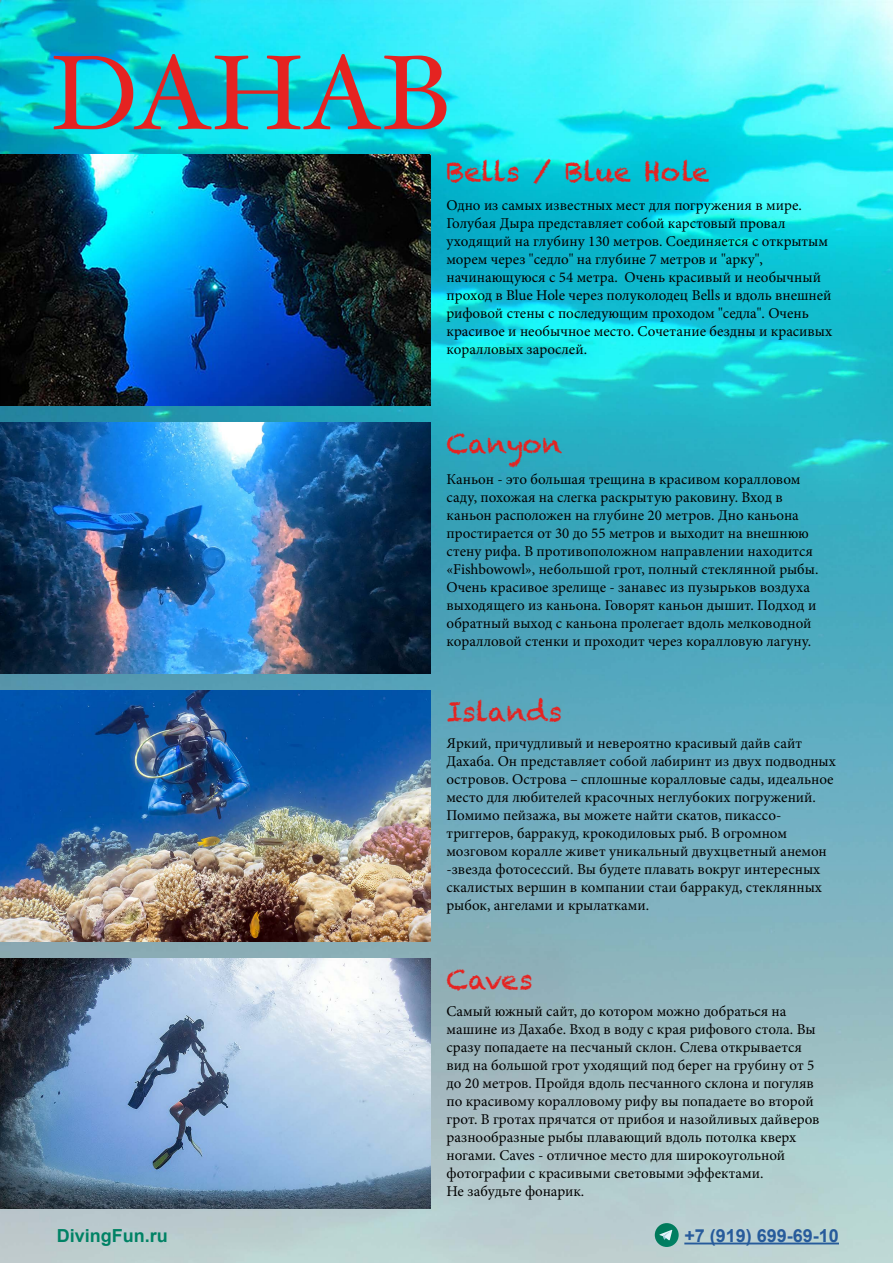
<style>
.page{position:relative;width:893px;height:1263px;background:#fff}
.page>*{position:absolute;margin:0;border:0;box-sizing:border-box;transform-origin:0 0}
.t1{font:27px "Chalkduster";color:#e52321}
.t2{font:700 18px "Arial";color:#275b9b}
.t3{font:700 18px "Arial";color:#008265}
.t4{font:15px/18px "Minion Pro";color:#000}
</style>
<div class="page">
<img style="left:0;top:0;width:893px;height:1263px">
<img style="left:0;top:155px;width:431px;height:250px">
<img style="left:0;top:959px;width:431px;height:250px">
<img style="left:0;top:691px;width:431px;height:250px">
<img style="left:0;top:423px;width:431px;height:250px">
<svg style="left:54px;top:54px;width:392px;height:75px;background:#519ca7"></svg>
<hr style="left:684px;top:1242px;width:155px;height:2px;background:#275b9b">
<svg style="left:655px;top:1223px;width:24px;height:24px"></svg>
<svg style="left:659px;top:1230px;width:13px;height:10px"></svg>
<h1 class="t1" style="left:446px;top:156px;width:264px">Bells / Blue Hole</h1>
<p class="t4" style="left:446px;top:196px;width:387px">Одно из самых известных мест для погружения в мире.<br>Голубая Дыра представляет собой карстовый провал уходящий на глубину 130 метров. Соединяется с открытым морем через "седло" на глубине 7 метров и "арку", начинающуюся с 54 метра. Очень красивый и необычный проход в Blue Hole через полуколодец Bells и вдоль внешней рифовой стены с последующим проходом "седла". Очень красивое и необычное место. Сочетание бездны и красивых коралловых зарослей.</p>
<h1 class="t1" style="left:446px;top:428px;width:117px">Canyon</h1>
<p class="t4" style="left:446px;top:470px;width:373px">Каньон - это большая трещина в красивом коралловом саду, похожая на слегка раскрытую раковину. Вход в каньон расположен на глубине 20 метров. Дно каньона простирается от 30 до 55 метров и выходит на внешнюю стену рифа. В противоположном направлении находится «Fishbowowl», небольшой грот, полный стеклянной рыбы.<br>Очень красивое зрелище - занавес из пузырьков воздуха выходящего из каньона. Говорят каньон дышит. Подход и обратный выход с каньона пролегает вдоль мелководной коралловой стенки и проходит через коралловую лагуну.</p>
<h1 class="t1" style="left:446px;top:696px;width:117px">Islands</h1>
<p class="t4" style="left:446px;top:734px;width:391px">Яркий, причудливый и невероятно красивый дайв сайт Дахаба. Он представляет собой лабиринт из двух подводных островов. Острова – сплошные коралловые сады, идеальное место для любителей красочных неглубоких погружений.<br>Помимо пейзажа, вы можете найти скатов, пикассо&shy;триггеров, барракуд, крокодиловых рыб. В огромном мозговом коралле живет уникальный двухцветный анемон -звезда фотосессий. Вы будете плавать вокруг интересных скалистых вершин в компании стаи барракуд, стеклянных рыбок, ангелами и крылатками.</p>
<h1 class="t1" style="left:446px;top:964px;width:88px">Caves</h1>
<p class="t4" style="left:446px;top:1002px;width:375px">Самый южный сайт, до котором можно добраться на машине из Дахабе. Вход в воду с края рифового стола. Вы сразу попадаете на песчаный склон. Слева открывается вид на большой грот уходящий под берег на грубину от 5 до 20 метров. Пройдя вдоль песчанного склона и погуляв по красивому коралловому рифу вы попадаете во второй грот. В гротах прячатся от прибоя и назойливых дайверов разнообразные рыбы плавающий вдоль потолка кверх ногами. Caves - отличное место для широкоугольной фотографии с красивыми световыми эффектами.<br>Не забудьте фонарик.</p>
<p class="t3" style="left:57px;top:1223px;width:113px">DivingFun.ru</p>
<p class="t2" style="left:684px;top:1223px;width:156px">+7 (919) 699-69-10</p>
</div>
